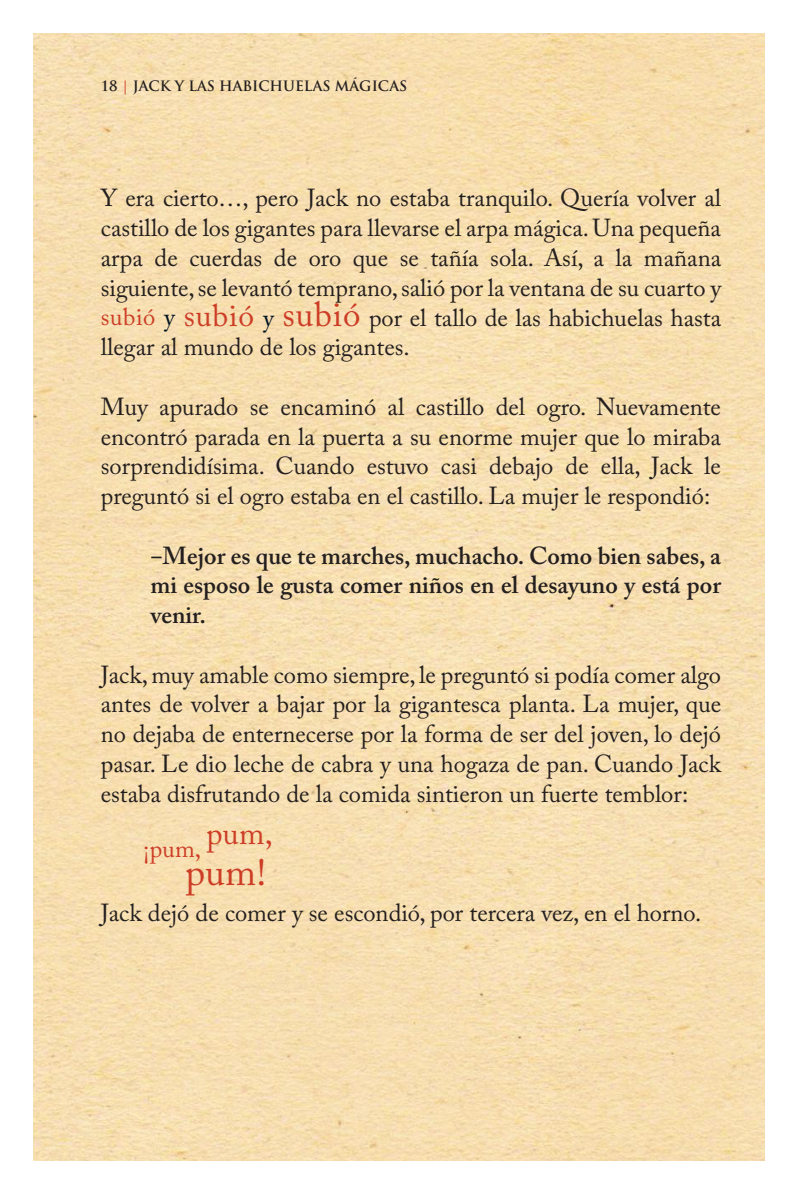
<style>
.page{position:relative;width:794px;height:1192px;background:#fff}
.page>*{position:absolute;margin:0;border:0;box-sizing:border-box;transform-origin:0 0}
.t1{font:38.5px "Adobe Caslon Pro";color:#cd3d26}
.t2{font:24.5px/29.8px "Adobe Caslon Pro";color:#241f1f;text-align:justify}
.t3{font:600 24.5px/29.8px "Adobe Caslon Pro";color:#241f1f;text-align:justify}
.t4{font:24.5px "Adobe Caslon Pro";color:#cd3d26}
.t5{font:700 14px "Trajan Pro";color:#241f1f}
.s1{color:#cd3d26}
.s2{color:#001522}
.s3{font-size:31.5px;color:#cd3d26}
.s4{font-size:35px;color:#cd3d26}
</style>
<div class="page">
<img style="left:33px;top:33px;width:731px;height:1127px">
<p class="t5" style="left:101px;top:78px;width:308px">18 <span class="s1">|</span> JACK Y LAS HABICHUELAS MÁGICAS</p>
<p class="t2" style="left:101px;top:183px;width:622px">Y era cierto…, pero Jack no estaba tranquilo. Quería volver al castillo de los gigantes para llevarse el arpa mágica. Una pequeña arpa de cuerdas de oro que se tañía sola. Así, a la mañana siguiente, se levantó temprano, salió por la ventana de su cuarto y <span class="s1">subió</span> <span class="s2">y</span> <span class="s3">subió</span> <span class="s2">y</span> <span class="s4">subió</span> por el tallo de las habichuelas hasta llegar al mundo de los gigantes.</p>
<p class="t2" style="left:101px;top:391px;width:622px">Muy apurado se encaminó al castillo del ogro. Nuevamente encontró parada en la puerta a su enorme mujer que lo miraba sorprendidísima. Cuando estuvo casi debajo de ella, Jack le preguntó si el ogro estaba en el castillo. La mujer le respondió:</p>
<p class="t3" style="left:150px;top:540px;width:572px">‒Mejor es que te marches, muchacho. Como bien sabes, a mi esposo le gusta comer niños en el desayuno y está por venir.</p>
<p class="t2" style="left:101px;top:659px;width:622px">Jack, muy amable como siempre, le preguntó si podía comer algo antes de volver a bajar por la gigantesca planta. La mujer, que no dejaba de enternecerse por la forma de ser del joven, lo dejó pasar. Le dio leche de cabra y una hogaza de pan. Cuando Jack estaba disfrutando de la comida sintieron un fuerte temblor:</p>
<p class="t4" style="left:143px;top:834px;width:131px">¡pum, <sup>pum,</sup></p>
<h1 class="t1" style="left:185px;top:849px;width:82px">pum!</h1>
<p class="t2" style="left:101px;top:897px;width:602px">Jack dejó de comer y se escondió, por tercera vez, en el horno.</p>
</div>
